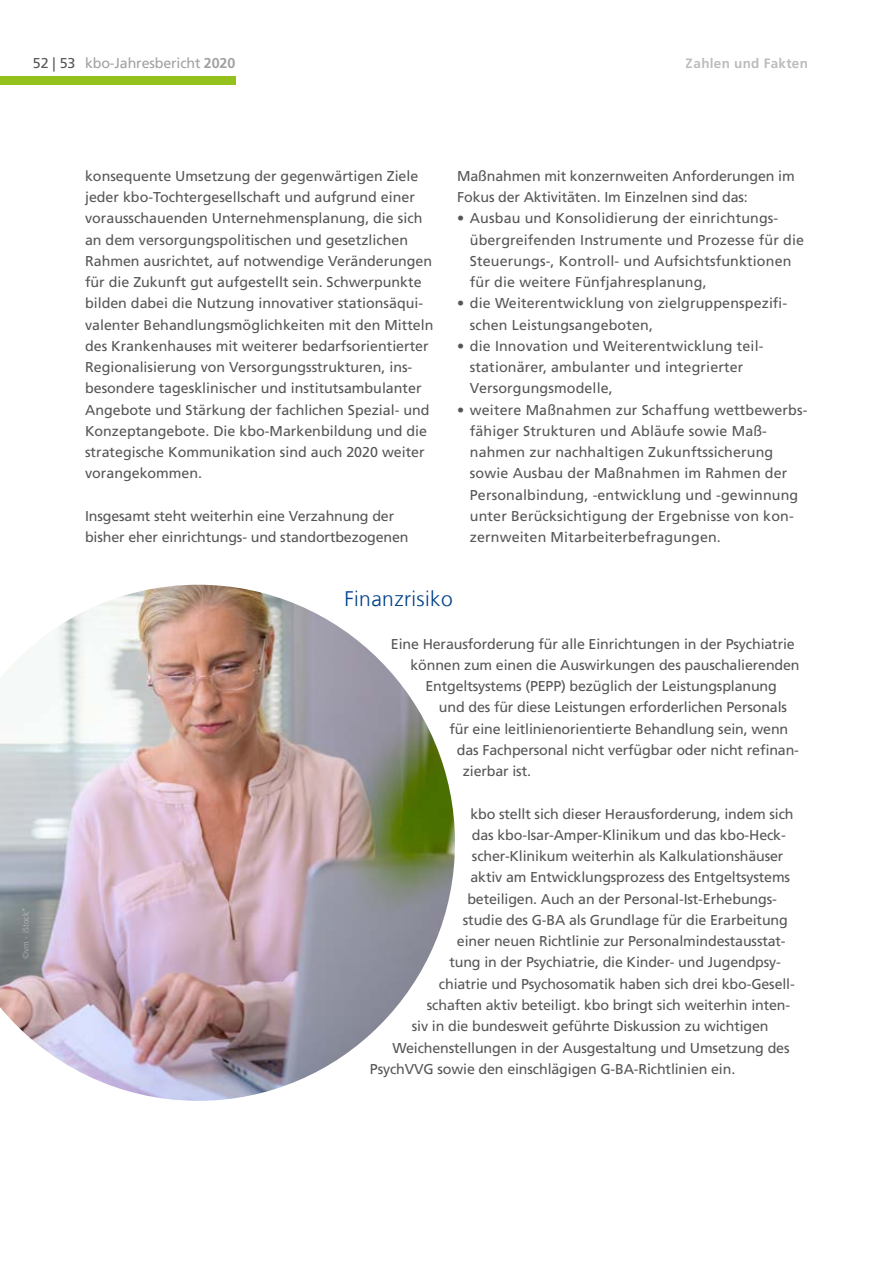
<style>
.page{position:relative;width:893px;height:1263px;background:#fff}
.page>*{position:absolute;margin:0;border:0;box-sizing:border-box;transform-origin:0 0}
.t1{font:300 21px "Frutiger LT Com";letter-spacing:.02em;color:#004189}
.t2{font:14.25px/21.3px "Frutiger LT Com";color:#565656}
.t3{font:14.25px "Frutiger LT Com";letter-spacing:-.01em;color:#a0a1a1}
.t4{font:700 13.5px "Frutiger LT Com";letter-spacing:.02em;color:#bbbcbd}
.t5{font:condensed 9px "Frutiger LT Com";letter-spacing:.02em;color:#b1b2b3}
.s1{color:#565656}
.s2{font-weight:700}
</style>
<div class="page">
<img style="left:0;top:585px;width:455px;height:516px">
<div style="left:0;top:77px;width:236px;height:8px;background:#94c11c"></div>
<p class="t3" style="left:33px;top:55px;width:204px"><span class="s1">52 | 53</span> kbo-Jahresbericht <span class="s2">2020</span></p>
<p class="t4" style="left:686px;top:55px;width:124px">Zahlen und Fakten</p>
<p class="t2" style="left:85px;top:165px;width:350px">konsequente Umsetzung der gegenwärtigen Ziele jeder kbo-Tochtergesellschaft und aufgrund einer vorausschauenden Unternehmensplanung, die sich an dem versorgungspolitischen und gesetzlichen Rahmen ausrichtet, auf notwendige Veränderungen für die Zukunft gut aufgestellt sein. Schwerpunkte bilden dabei die Nutzung innovativer stationsäqui&shy;valenter Behandlungsmöglichkeiten mit den Mitteln des Krankenhauses mit weiterer bedarfsorientierter Regionalisierung von Versorgungsstrukturen, ins&shy;besondere tagesklinischer und institutsambulanter Angebote und Stärkung der fachlichen Spezial- und Konzeptangebote. Die kbo-Markenbildung und die strategische Kommunikation sind auch 2020 weiter vorangekommen.</p>
<p class="t2" style="left:85px;top:505px;width:325px">Insgesamt steht weiterhin eine Verzahnung der bisher eher einrichtungs- und standortbezogenen</p>
<p class="t2" style="left:457px;top:165px;width:339px">Maßnahmen mit konzernweiten Anforderungen im<br>Fokus der Aktivitäten. Im Einzelnen sind das:</p>
<p class="t2" style="left:470px;top:208px;width:336px;text-indent:-13px">• Ausbau und Konsolidierung der einrichtungs&shy;übergreifenden Instrumente und Prozesse für die Steuerungs-, Kontroll- und Aufsichtsfunktionen für die weitere Fünfjahresplanung,</p>
<p class="t2" style="left:470px;top:293px;width:319px;text-indent:-13px">• die Weiterentwicklung von zielgruppenspezifi&shy;schen Leistungsangeboten,</p>
<p class="t2" style="left:470px;top:335px;width:295px;text-indent:-13px">• die Innovation und Weiterentwicklung teil&shy;stationärer, ambulanter und integrierter<br>Versorgungsmodelle,</p>
<p class="t2" style="left:470px;top:399px;width:339px;text-indent:-13px">• weitere Maßnahmen zur Schaffung wettbewerbs&shy;fähiger Strukturen und Abläufe sowie Maß&shy;nahmen zur nachhaltigen Zukunftssicherung sowie Ausbau der Maßnahmen im Rahmen der Personalbindung, -entwicklung und -gewinnung unter Berücksichtigung der Ergebnisse von kon&shy;zernweiten Mitarbeiterbefragungen.</p>
<p class="t5" style="left:21px;top:959px;width:53px;rotate:-90deg">©vm - iStock*</p>
<h1 class="t1" style="left:344px;top:586px;width:110px">Finanzrisiko</h1>
<p class="t2" style="left:391px;top:633px;width:405px">Eine Herausforderung für alle Einrichtungen in der Psychiatrie</p>
<p class="t2" style="left:410px;top:654px;width:391px">können zum einen die Auswirkungen des pauschalierenden</p>
<p class="t2" style="left:425px;top:675px;width:353px">Entgeltsystems (PEPP) bezüglich der Leistungsplanung</p>
<p class="t2" style="left:439px;top:697px;width:350px">und des für diese Leistungen erforderlichen Personals</p>
<p class="t2" style="left:449px;top:718px;width:340px">für eine leitlinienorientierte Behandlung sein, wenn</p>
<p class="t2" style="left:457px;top:739px;width:344px">das Fachpersonal nicht verfügbar oder nicht refinan-</p>
<p class="t2" style="left:463px;top:760px;width:70px">zierbar ist.</p>
<p class="t2" style="left:470px;top:803px;width:325px">kbo stellt sich dieser Herausforderung, indem sich</p>
<p class="t2" style="left:472px;top:824px;width:315px">das kbo-Isar-Amper-Klinikum und das kbo-Heck-</p>
<p class="t2" style="left:472px;top:846px;width:313px">scher-Klinikum weiterhin als Kalkulationshäuser</p>
<p class="t2" style="left:470px;top:867px;width:321px">aktiv am Entwicklungsprozess des Entgeltsystems</p>
<p class="t2" style="left:467px;top:888px;width:311px">beteiligen. Auch an der Personal-Ist-Erhebungs-</p>
<p class="t2" style="left:463px;top:909px;width:326px">studie des G-BA als Grundlage für die Erarbeitung</p>
<p class="t2" style="left:457px;top:931px;width:330px">einer neuen Richtlinie zur Personalmindestausstat-</p>
<p class="t2" style="left:449px;top:952px;width:333px">tung in der Psychiatrie, die Kinder- und Jugendpsy-</p>
<p class="t2" style="left:439px;top:973px;width:357px">chiatrie und Psychosomatik haben sich drei kbo-Gesell-</p>
<p class="t2" style="left:427px;top:994px;width:365px">schaften aktiv beteiligt. kbo bringt sich weiterhin inten-</p>
<p class="t2" style="left:412px;top:1016px;width:358px">siv in die bundesweit geführte Diskussion zu wichtigen</p>
<p class="t2" style="left:392px;top:1037px;width:399px">Weichenstellungen in der Ausgestaltung und Umsetzung des</p>
<p class="t2" style="left:370px;top:1058px;width:367px">PsychVVG sowie den einschlägigen G-BA-Richtlinien ein.</p>
</div>
